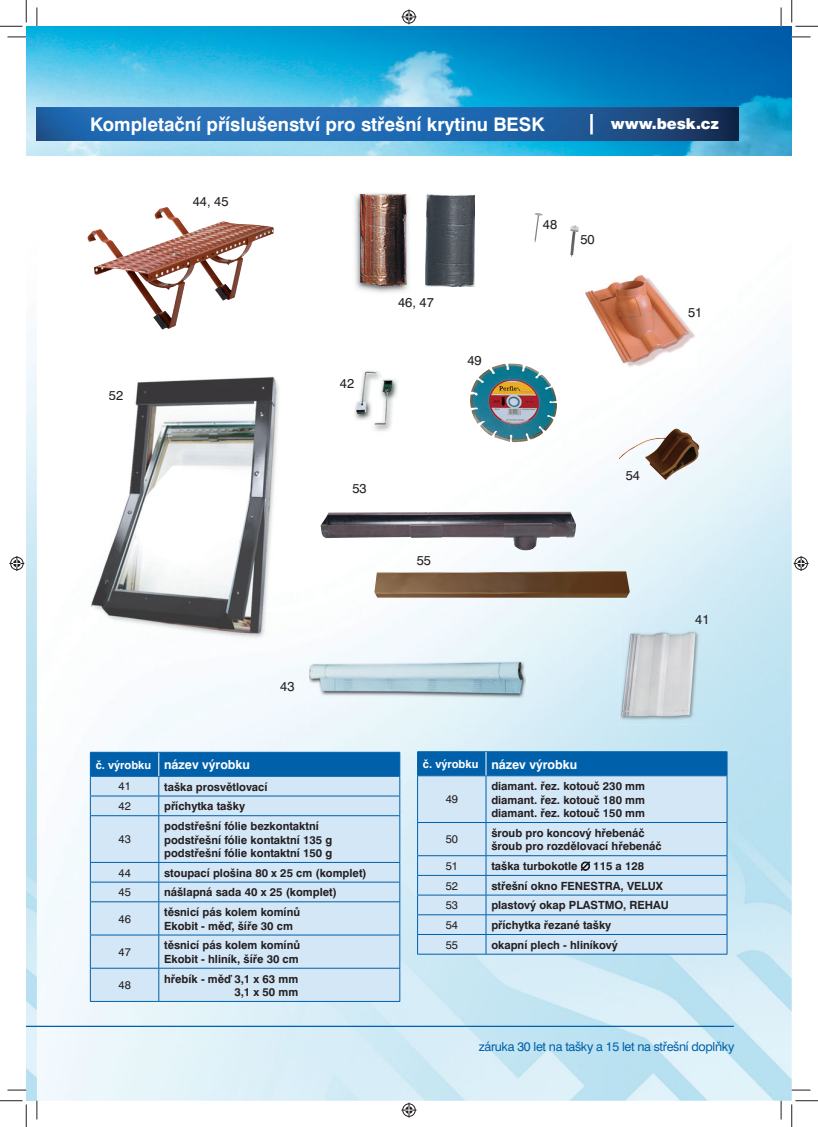
<style>
.page{position:relative;width:818px;height:1127px;background:#fff}
.page>*{position:absolute;margin:0;border:0;box-sizing:border-box;transform-origin:0 0}
.t1{font:700 18.75px "Swiss 721 AT";color:#fff}
.t2{font:900 15px "Swiss 721 AT";color:#fff}
.t3{font:13px "Swiss 721 AT";color:#231f20}
.t4{font:13px "Swiss 721 AT";color:#141b1f}
.t5{font:700 12.5px "Swiss 721 AT";color:#fff}
.t6{font:12.5px "Swiss 721 AT";letter-spacing:-.025em;color:#0060a9}
.t7{font:700 11.25px/13.5px "Swiss 721 AT";color:#231f20}
.t8{font:11.25px "Swiss 721 AT";color:#231f20}
.s1{font-size:11.25px}
.s2{color:#231f20}
</style>
<div class="page">
<img style="left:26px;top:27px;width:766px;height:1073px">
<img style="left:26px;top:26px;width:765px;height:129px">
<img style="left:37px;top:108px;width:701px;height:32px">
<hr style="left:590px;top:114px;width:3px;height:20px;background:#fff">
<div style="left:91px;top:816px;width:308px;height:184px;background:#d4e7f7"></div>
<hr style="left:90px;top:815px;width:1px;height:46px;background:#0060a9">
<svg style="left:90px;top:862px;width:1px;height:39px"></svg>
<hr style="left:90px;top:901px;width:1px;height:33px;background:#0060a9">
<hr style="left:90px;top:935px;width:1px;height:32px;background:#0060a9">
<hr style="left:90px;top:968px;width:1px;height:32px;background:#0060a9">
<hr style="left:90px;top:751px;width:310px;height:1px;background:#0060a9">
<hr style="left:90px;top:815px;width:69px;height:1px;background:#0060a9">
<hr style="left:90px;top:861px;width:69px;height:1px;background:#0060a9">
<hr style="left:158px;top:815px;width:1px;height:46px;background:#0060a9">
<svg style="left:158px;top:862px;width:1px;height:39px"></svg>
<hr style="left:158px;top:901px;width:1px;height:33px;background:#0060a9">
<hr style="left:158px;top:935px;width:1px;height:32px;background:#0060a9">
<hr style="left:158px;top:968px;width:1px;height:32px;background:#0060a9">
<hr style="left:159px;top:815px;width:241px;height:1px;background:#0060a9">
<hr style="left:159px;top:861px;width:241px;height:1px;background:#0060a9">
<hr style="left:90px;top:881px;width:310px;height:1px;background:#0060a9">
<hr style="left:90px;top:901px;width:310px;height:1px;background:#0060a9">
<hr style="left:90px;top:934px;width:310px;height:1px;background:#0060a9">
<hr style="left:90px;top:967px;width:69px;height:1px;background:#0060a9">
<hr style="left:90px;top:1000px;width:69px;height:1px;background:#0060a9">
<hr style="left:159px;top:967px;width:241px;height:1px;background:#0060a9">
<hr style="left:159px;top:1000px;width:241px;height:1px;background:#0060a9">
<svg style="left:90px;top:752px;width:310px;height:63px;background:#7cafd6"></svg>
<hr style="left:399px;top:815px;width:1px;height:46px;background:#0060a9">
<svg style="left:399px;top:862px;width:1px;height:39px"></svg>
<hr style="left:399px;top:901px;width:1px;height:33px;background:#0060a9">
<hr style="left:399px;top:935px;width:1px;height:32px;background:#0060a9">
<hr style="left:399px;top:968px;width:1px;height:32px;background:#0060a9">
<div style="left:418px;top:776px;width:309px;height:177px;background:#d4e7f7"></div>
<hr style="left:417px;top:776px;width:1px;height:46px;background:#0060a9">
<hr style="left:417px;top:822px;width:1px;height:33px;background:#0060a9">
<hr style="left:417px;top:775px;width:69px;height:1px;background:#0060a9">
<hr style="left:417px;top:822px;width:69px;height:1px;background:#0060a9">
<hr style="left:486px;top:776px;width:1px;height:46px;background:#0060a9">
<hr style="left:486px;top:822px;width:1px;height:33px;background:#0060a9">
<hr style="left:486px;top:775px;width:241px;height:1px;background:#0060a9">
<hr style="left:486px;top:822px;width:241px;height:1px;background:#0060a9">
<hr style="left:417px;top:855px;width:310px;height:1px;background:#0060a9">
<hr style="left:417px;top:874px;width:69px;height:1px;background:#0060a9">
<svg style="left:417px;top:855px;width:1px;height:98px"></svg>
<hr style="left:486px;top:874px;width:241px;height:1px;background:#0060a9">
<hr style="left:417px;top:894px;width:69px;height:1px;background:#0060a9">
<svg style="left:486px;top:855px;width:1px;height:98px"></svg>
<hr style="left:486px;top:894px;width:241px;height:1px;background:#0060a9">
<hr style="left:417px;top:914px;width:310px;height:1px;background:#0060a9">
<hr style="left:417px;top:933px;width:310px;height:1px;background:#0060a9">
<hr style="left:417px;top:953px;width:310px;height:1px;background:#0060a9">
<div style="left:417px;top:751px;width:311px;height:24px;background:#0060a9"></div>
<hr style="left:727px;top:776px;width:1px;height:46px;background:#0060a9">
<hr style="left:727px;top:822px;width:1px;height:33px;background:#0060a9">
<svg style="left:727px;top:855px;width:1px;height:98px"></svg>
<hr style="left:26px;top:1025px;width:708px;height:1px;background:#0060a9">
<img style="left:351px;top:364px;width:51px;height:71px">
<img style="left:310px;top:653px;width:215px;height:47px">
<img style="left:469px;top:363px;width:88px;height:79px">
<svg style="left:535px;top:213px;width:8px;height:30px"></svg>
<svg style="left:570px;top:225px;width:9px;height:32px"></svg>
<img style="left:576px;top:269px;width:120px;height:98px">
<img style="left:77px;top:362px;width:223px;height:281px">
<img style="left:109px;top:390px;width:14px;height:10px">
<img style="left:619px;top:428px;width:81px;height:52px">
<img style="left:87px;top:207px;width:187px;height:123px">
<img style="left:347px;top:182px;width:75px;height:115px">
<img style="left:425px;top:194px;width:50px;height:92px">
<img style="left:320px;top:511px;width:256px;height:39px">
<img style="left:374px;top:570px;width:256px;height:27px">
<img style="left:620px;top:622px;width:81px;height:102px">
<svg style="left:695px;top:622px;width:6px;height:2px"></svg>
<img style="left:622px;top:633px;width:73px;height:83px">
<svg style="left:8px;top:36px;width:18px;height:2px"></svg>
<svg style="left:792px;top:36px;width:18px;height:2px"></svg>
<svg style="left:8px;top:1089px;width:18px;height:1px"></svg>
<svg style="left:792px;top:1089px;width:18px;height:1px"></svg>
<svg style="left:36px;top:8px;width:2px;height:18px"></svg>
<svg style="left:36px;top:1100px;width:2px;height:19px"></svg>
<svg style="left:780px;top:8px;width:2px;height:18px"></svg>
<svg style="left:780px;top:1100px;width:2px;height:19px"></svg>
<svg style="left:0;top:0;width:27px;height:27px"></svg>
<svg style="left:0;top:1100px;width:27px;height:26px"></svg>
<svg style="left:791px;top:0;width:27px;height:27px"></svg>
<svg style="left:791px;top:1100px;width:27px;height:26px"></svg>
<svg style="left:401px;top:9px;width:15px;height:15px"></svg>
<svg style="left:401px;top:1102px;width:15px;height:15px"></svg>
<svg style="left:9px;top:556px;width:15px;height:15px"></svg>
<svg style="left:793px;top:556px;width:15px;height:15px"></svg>
<h1 class="t1" style="left:90px;top:117px;width:456px">Kompletační příslušenství pro střešní krytinu BESK</h1>
<h2 class="t2" style="left:611px;top:115px;width:110px">www.besk.cz</h2>
<p class="t3" style="left:193px;top:197px;width:37px">44, 45</p>
<p class="t3" style="left:109px;top:390px;width:16px">52</p>
<p class="t3" style="left:340px;top:378px;width:16px">42</p>
<p class="t3" style="left:352px;top:482px;width:16px">53</p>
<p class="t3" style="left:280px;top:680px;width:16px">43</p>
<p class="t5" style="left:96px;top:759px;width:156px"><span class="s1">č. výrobku</span> název výrobku</p>
<p class="t8" style="left:119px;top:781px;width:14px">41</p>
<p class="t7" style="left:164px;top:780px;width:105px">taška prosvětlovací</p>
<p class="t8" style="left:119px;top:801px;width:14px">42</p>
<p class="t7" style="left:164px;top:800px;width:82px">příchytka tašky</p>
<p class="t8" style="left:119px;top:834px;width:14px">43</p>
<p class="t7" style="left:164px;top:820px;width:170px">podstřešní fólie bezkontaktní podstřešní fólie kontaktní 135 g podstřešní fólie kontaktní 150 g</p>
<p class="t8" style="left:119px;top:867px;width:14px">44</p>
<p class="t7" style="left:164px;top:866px;width:204px">stoupací plošina 80 x 25 cm (komplet)</p>
<p class="t8" style="left:119px;top:887px;width:14px">45</p>
<p class="t7" style="left:164px;top:886px;width:174px">nášlapná sada 40 x 25 (komplet)</p>
<p class="t8" style="left:119px;top:914px;width:14px">46</p>
<p class="t7" style="left:164px;top:906px;width:137px">těsnicí pás kolem komínů<br>Ekobit - měď, šíře 30 cm</p>
<p class="t8" style="left:119px;top:947px;width:14px">47</p>
<p class="t7" style="left:164px;top:939px;width:137px">těsnicí pás kolem komínů<br>Ekobit - hliník, šíře 30 cm</p>
<p class="t8" style="left:119px;top:980px;width:14px">48</p>
<p class="t7" style="left:164px;top:972px;width:136px;text-align:right">hřebík - měď 3,1 x 63 mm<br>3,1 x 50 mm</p>
<p class="t3" style="left:398px;top:297px;width:37px">46, 47</p>
<p class="t3" style="left:467px;top:355px;width:16px">49</p>
<p class="t3" style="left:417px;top:555px;width:16px">55</p>
<p class="t3" style="left:543px;top:219px;width:16px">48</p>
<p class="t3" style="left:580px;top:234px;width:16px">50</p>
<p class="t3" style="left:688px;top:307px;width:16px">51</p>
<p class="t3" style="left:626px;top:469px;width:16px">54</p>
<p class="t4" style="left:695px;top:614px;width:16px">4<span class="s2">1</span></p>
<p class="t5" style="left:423px;top:759px;width:156px"><span class="s1">č. výrobku</span> název výrobku</p>
<p class="t8" style="left:446px;top:794px;width:14px">49</p>
<p class="t7" style="left:491px;top:780px;width:155px;text-align:justify">diamant. řez. kotouč 230 mm diamant. řez. kotouč 180 mm diamant. řez. kotouč 150 mm</p>
<p class="t8" style="left:446px;top:834px;width:14px">50</p>
<p class="t7" style="left:491px;top:826px;width:172px">šroub pro koncový hřebenáč šroub pro rozdělovací hřebenáč</p>
<p class="t8" style="left:446px;top:861px;width:14px">51</p>
<p class="t7" style="left:491px;top:860px;width:154px">taška turbokotle ∅ 115 a 128</p>
<p class="t8" style="left:446px;top:880px;width:14px">52</p>
<p class="t7" style="left:491px;top:879px;width:173px">střešní okno FENESTRA, VELUX</p>
<p class="t8" style="left:446px;top:900px;width:14px">53</p>
<p class="t7" style="left:491px;top:899px;width:179px">plastový okap PLASTMO, REHAU</p>
<p class="t8" style="left:446px;top:920px;width:14px">54</p>
<p class="t7" style="left:491px;top:919px;width:122px">příchytka řezané tašky</p>
<p class="t8" style="left:446px;top:939px;width:14px">55</p>
<p class="t7" style="left:491px;top:938px;width:128px">okapní plech - hliníkový</p>
<p class="t6" style="left:479px;top:1041px;width:257px">záruka 30 let na tašky a 15 let na střešní doplňky</p>
</div>
